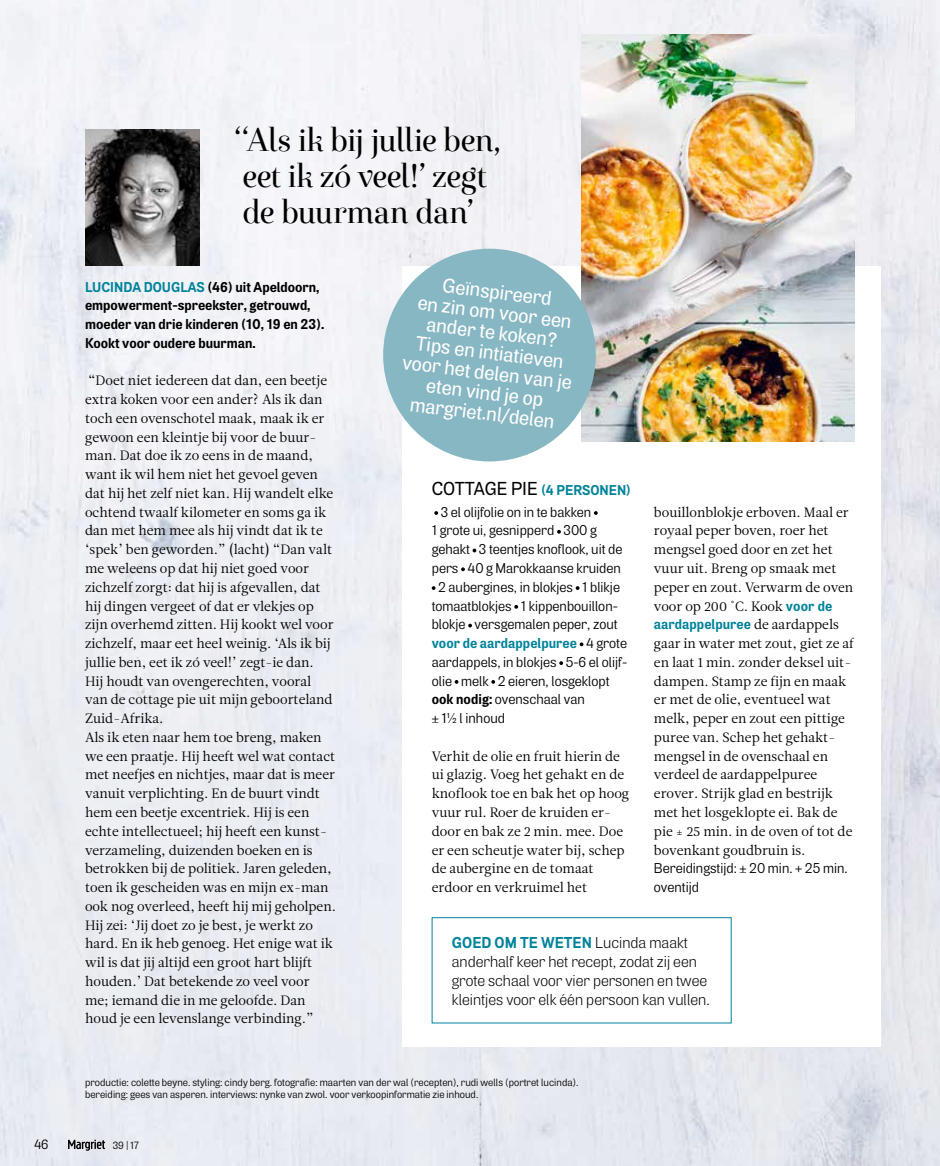
<style>
.page{position:relative;width:940px;height:1166px;background:#fff}
.page>*{position:absolute;margin:0;border:0;box-sizing:border-box;transform-origin:0 0}
.t1{font:33px/36px "Exquise FY";letter-spacing:-.03em;color:#000}
.t2{font:500 20.25px/20.2px "Air";color:#fff;text-align:center}
.t3{font:300 15.75px/18.8px "Air";color:#000}
.t4{font:14.25px/18.8px "Air";color:#000}
.t5{font:700 14.25px/18.8px "Air";color:#000}
.t6{font:700 14.25px "Air";letter-spacing:.005em;color:#00839b}
.t7{font:13.5px/18.8px "Leitura News Roman 1";color:#000}
.t8{font:13.5px "Air";color:#000}
.t9{font:10.5px/12px "Air";letter-spacing:.005em;color:#000}
.s1{color:#00839b}
.s2{font-weight:500;font-size:18.75px;color:#000}
.s3{font-weight:400;color:#000}
.s4{font-weight:700}
.s5{font-family:"Air";font-weight:700;font-size:14.25px;color:#00839b}
.s6{font-family:"Leitura News Roman 1";font-weight:400;font-size:13.5px;color:#000}
.s7{font-weight:700;color:#00839b}
.s8{font-size:9.75px}
</style>
<div class="page">
<img style="left:0;top:0;width:940px;height:1165px">
<div style="left:402px;top:266px;width:478px;height:780px;background:#fff"></div>
<img style="left:581px;top:34px;width:274px;height:407px">
<div style="left:432px;top:917px;width:299px;height:106px;border:1px solid #00839b"></div>
<img style="left:85px;top:130px;width:115px;height:136px">
<div style="left:383px;top:248px;width:213px;height:213px;background:#88b7c4;border-radius:50%"></div>
<svg style="left:434px;top:511px;width:4px;height:4px"></svg>
<svg style="left:594px;top:511px;width:4px;height:4px"></svg>
<svg style="left:557px;top:529px;width:4px;height:4px"></svg>
<svg style="left:472px;top:548px;width:4px;height:4px"></svg>
<svg style="left:461px;top:567px;width:4px;height:4px"></svg>
<svg style="left:432px;top:586px;width:3px;height:4px"></svg>
<svg style="left:576px;top:586px;width:3px;height:4px"></svg>
<svg style="left:514px;top:605px;width:4px;height:3px"></svg>
<svg style="left:468px;top:623px;width:4px;height:4px"></svg>
<svg style="left:579px;top:642px;width:4px;height:4px"></svg>
<svg style="left:559px;top:661px;width:4px;height:4px"></svg>
<svg style="left:491px;top:680px;width:4px;height:3px"></svg>
<svg style="left:68px;top:1139px;width:37px;height:11px"></svg>
<h1 class="t1" style="left:234px;top:122px;width:267px">‘‘Als ik bij jullie ben, eet ik zó veel!’ zegt de buurman dan’</h1>
<p class="t5" style="left:85px;top:277px;width:241px"><span class="s1">LUCINDA DOUGLAS</span> (46) uit Apeldoorn, empowerment-spreekster, getrouwd, moeder van drie kinderen (10, 19 en 23).<br>Kookt voor oudere buurman.</p>
<p class="t7" style="left:85px;top:371px;width:252px">“Doet niet iedereen dat dan, een beetje extra koken voor een ander? Als ik dan toch een ovenschotel maak, maak ik er gewoon een kleintje bij voor de buur&shy;man. Dat doe ik zo eens in de maand, want ik wil hem niet het gevoel geven dat hij het zelf niet kan. Hij wandelt elke ochtend twaalf kilometer en soms ga ik dan met hem mee als hij vindt dat ik te ‘spek’ ben geworden.” (lacht) “Dan valt me weleens op dat hij niet goed voor zichzelf zorgt: dat hij is afgevallen, dat hij dingen vergeet of dat er vlekjes op zijn overhemd zitten. Hij kookt wel voor zichzelf, maar eet heel weinig. ‘Als ik bij jullie ben, eet ik zó veel!’ zegt-ie dan.<br>Hij houdt van ovengerechten, vooral van de cottage pie uit mijn geboorteland Zuid-Afrika.<br>Als ik eten naar hem toe breng, maken we een praatje. Hij heeft wel wat contact met neefjes en nichtjes, maar dat is meer vanuit verplichting. En de buurt vindt hem een beetje excentriek. Hij is een echte intellectueel; hij heeft een kunst&shy;verzameling, duizenden boeken en is betrokken bij de politiek. Jaren geleden, toen ik gescheiden was en mijn ex-man ook nog overleed, heeft hij mij geholpen.<br>Hij zei: ‘Jij doet zo je best, je werkt zo hard. En ik heb genoeg. Het enige wat ik wil is dat jij altijd een groot hart blijft houden.’ Dat betekende zo veel voor me; iemand die in me geloofde. Dan houd je een levenslange verbinding.”</p>
<h2 class="t2" style="left:414px;top:272px;width:172px;rotate:7deg">Geïnspireerd<br>en zin om voor een ander te koken?<br>Tips en intiatieven voor het delen van je eten vind je op margriet.nl/delen</h2>
<p class="t6" style="left:432px;top:481px;width:201px"><span class="s2">COTTAGE PIE</span> (4 PERSONEN)</p>
<p class="t4" style="left:441px;top:502px;width:152px">3 el olijfolie on in te bakken</p>
<p class="t4" style="left:432px;top:521px;width:167px">1 grote ui, gesnipperd 300 g</p>
<p class="t4" style="left:432px;top:540px;width:192px">gehakt 3 teentjes knoflook, uit de</p>
<p class="t4" style="left:432px;top:559px;width:191px">pers 40 g Marokkaanse kruiden</p>
<p class="t4" style="left:438px;top:577px;width:183px">2 aubergines, in blokjes 1 blikje</p>
<p class="t4" style="left:432px;top:596px;width:188px">tomaatblokjes 1 kippenbouillon-</p>
<p class="t4" style="left:432px;top:615px;width:187px">blokje versgemalen peper, zout</p>
<p class="t6" style="left:432px;top:634px;width:197px">voor de aardappelpuree <span class="s3">4 grote</span></p>
<p class="t4" style="left:432px;top:652px;width:197px">aardappels, in blokjes 5-6 el olijf-</p>
<p class="t4" style="left:432px;top:671px;width:179px">olie melk 2 eieren, losgeklopt</p>
<p class="t4" style="left:432px;top:690px;width:155px"><span class="s4">ook nodig:</span> ovenschaal van</p>
<p class="t4" style="left:432px;top:709px;width:75px">± 1½ l inhoud</p>
<p class="t7" style="left:432px;top:746px;width:199px">Verhit de olie en fruit hierin de ui glazig. Voeg het gehakt en de knoflook toe en bak het op hoog vuur rul. Roer de kruiden er&shy;door en bak ze 2 min. mee. Doe er een scheutje water bij, schep de aubergine en de tomaat erdoor en verkruimel het</p>
<p class="t7" style="left:654px;top:502px;width:201px">bouillonblokje erboven. Maal er royaal peper boven, roer het mengsel goed door en zet het vuur uit. Breng op smaak met peper en zout. Verwarm de oven voor op 200 °C. Kook <span class="s5">voor de</span></p>
<p class="t6" style="left:654px;top:615px;width:186px">aardappelpuree <span class="s6">de aardappels</span></p>
<p class="t7" style="left:654px;top:634px;width:201px">gaar in water met zout, giet ze af en laat 1 min. zonder deksel uit&shy;dampen. Stamp ze fijn en maak er met de olie, eventueel wat melk, peper en zout een pittige puree van. Schep het gehakt&shy;mengsel in de ovenschaal en verdeel de aardappelpuree erover. Strijk glad en bestrijk met het losgeklopte ei. Bak de pie ± 25 min. in de oven of tot de bovenkant goudbruin is.</p>
<p class="t4" style="left:654px;top:859px;width:195px">Bereidingstijd: ± 20 min. + 25 min. oventijd</p>
<p class="t3" style="left:452px;top:933px;width:260px"><span class="s7">GOED OM TE WETEN</span> Lucinda maakt anderhalf keer het recept, zodat zij een grote schaal voor vier personen en twee kleintjes voor elk één persoon kan vullen.</p>
<p class="t9" style="left:85px;top:1076px;width:495px">productie: colette beyne. styling: cindy berg. fotografie: maarten van der wal (recepten), rudi wells (portret lucinda). bereiding: gees van asperen. interviews: nynke van zwol. voor verkoopinformatie zie inhoud.</p>
<p class="t8" style="left:34px;top:1135px;width:16px">46</p>
<p class="t9" style="left:113px;top:1139px;width:28px">39 <span class="s8">|</span>17</p>
</div>
